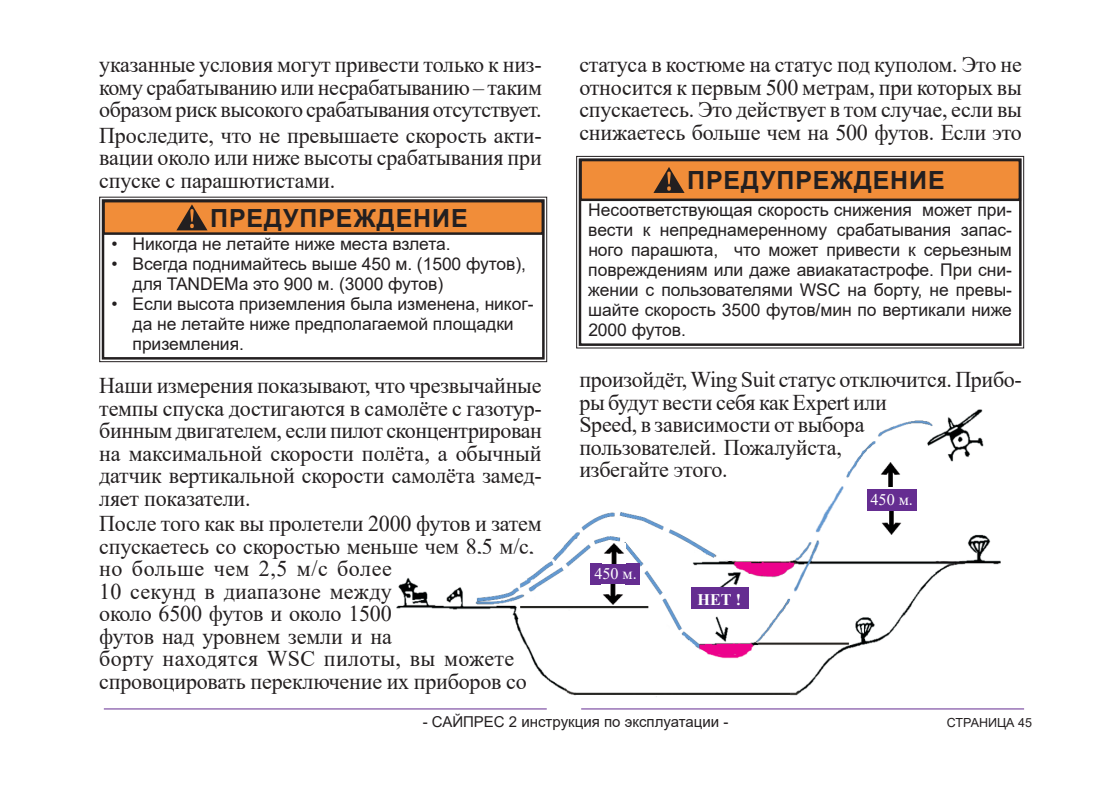
<style>
.page{position:relative;width:1095px;height:787px;background:#fff}
.page>*{position:absolute;margin:0;border:0;box-sizing:border-box;transform-origin:0 0}
.t1{font:700 25px "Arial";letter-spacing:.035em;color:#231f20}
.t2{font:22.5px/22.5px "Times New Roman";letter-spacing:-.01em;color:#231f20;text-align:justify}
.t3{font:17.5px/20px "Arial";letter-spacing:-.005em;color:#231f20}
.t4{font:16px "Times New Roman";color:#fff}
.t5{font:700 16px "Times New Roman";color:#fff}
.t6{font:15px "Arial";color:#231f20}
.t7{font:12.5px "Arial";color:#231f20}
</style>
<div class="page">
<hr style="left:581px;top:708px;width:443px;height:1px;background:#652d91">
<hr style="left:104px;top:708px;width:443px;height:1px;background:#652d91">
<img style="left:396px;top:409px;width:605px;height:288px">
<div style="left:867px;top:489px;width:50px;height:21px;background:#652d91"></div>
<div style="left:691px;top:587px;width:58px;height:22px;background:#652d91"></div>
<div style="left:590px;top:563px;width:50px;height:22px;background:#652d91"></div>
<img style="left:603px;top:544px;width:22px;height:19px">
<img style="left:602px;top:585px;width:22px;height:19px">
<img style="left:879px;top:463px;width:23px;height:23px">
<img style="left:880px;top:511px;width:23px;height:23px">
<svg style="left:99px;top:196px;width:448px;height:166px"></svg>
<div style="left:102px;top:199px;width:443px;height:160px;border:2px solid #231f20"></div>
<div style="left:104px;top:201px;width:439px;height:32px;background:#f18d39"></div>
<div style="left:102px;top:200px;width:442px;height:35px;border:2px solid #231f20"></div>
<svg style="left:176px;top:204px;width:32px;height:26px"></svg>
<svg style="left:576px;top:155px;width:448px;height:194px"></svg>
<div style="left:579px;top:158px;width:442px;height:188px;border:2px solid #231f20"></div>
<div style="left:581px;top:160px;width:439px;height:40px;background:#f18d39"></div>
<div style="left:579px;top:159px;width:442px;height:42px;border:2px solid #231f20"></div>
<svg style="left:653px;top:167px;width:32px;height:26px"></svg>
<p class="t2" style="left:99px;top:53px;width:444px">указанные условия могут привести только к низ&shy;кому срабатыванию или несрабатыванию – таким образом риск высокого срабатывания отсутствует.</p>
<p class="t2" style="left:99px;top:123px;width:444px">Проследите, что не превышаете скорость акти&shy;вации около или ниже высоты срабатывания при спуске с парашютистами.</p>
<p class="t1" style="left:210px;top:200px;width:259px">Предупреждение</p>
<p class="t3" style="left:111px;top:234px;width:341px">• Никогда не летайте ниже места взлета.</p>
<p class="t3" style="left:133px;top:254px;width:395px;text-indent:-21px">• Всегда поднимайтесь выше 450 м. (1500 футов), для TANDEMа это 900 м. (3000 футов)</p>
<p class="t3" style="left:133px;top:294px;width:402px;text-indent:-21px">• Если высота приземления была изменена, никог&shy;да не летайте ниже предполагаемой площадки приземления.</p>
<p class="t2" style="left:99px;top:373px;width:444px">Наши измерения показывают, что чрезвычайные темпы спуска достигаются в самолёте с газотур&shy;бинным двигателем, если пилот сконцентрирован на максимальной скорости полёта, а обычный датчик вертикальной скорости самолёта замед&shy;ляет показатели.</p>
<p class="t2" style="left:99px;top:511px;width:444px;text-align:left">После того как вы пролетели 2000 футов и затем спускаетесь со скоростью меньше чем 8,5 м/с, но больше чем 2,5 м/с более<br>10 секунд в диапазоне между<br>около 6500 футов и около 1500<br>футов над уровнем земли и на<br>борту находятся WSC пилоты, вы можете спровоцировать переключение их приборов со</p>
<p class="t2" style="left:579px;top:53px;width:444px">статуса в костюме на статус под куполом. Это не относится к первым 500 метрам, при которых вы спускаетесь. Это действует в том случае, если вы снижаетесь больше чем на 500 футов. Если это</p>
<p class="t1" style="left:687px;top:163px;width:259px">Предупреждение</p>
<p class="t3" style="left:588px;top:200px;width:425px;text-align:justify">Несоответствующая скорость снижения может при&shy;вести к непреднамеренному срабатывания запас&shy;ного парашюта, что может привести к серьезным повреждениям или даже авиакатастрофе. При сни&shy;жении с пользователями WSC на борту, не превы&shy;шайте скорость 3500 футов/мин по вертикали ниже 2000 футов.</p>
<p class="t2" style="left:579px;top:368px;width:444px;text-align:left">произойдёт, Wing Suit статус отключится. Прибо&shy;ры будут вести себя как Еxpert или<br>Speed, в зависимости от выбора<br>пользователей. Пожалуйста,<br>избегайте этого.</p>
<p class="t4" style="left:594px;top:562px;width:44px">450 м.</p>
<p class="t5" style="left:698px;top:588px;width:45px">НЕТ !</p>
<p class="t4" style="left:870px;top:488px;width:44px">450 м.</p>
<p class="t6" style="left:423px;top:711px;width:307px">- САЙПРЕС 2 инструкция по эксплуатации -</p>
<p class="t7" style="left:947px;top:714px;width:87px">СТРАНИЦА 45</p>
</div>
